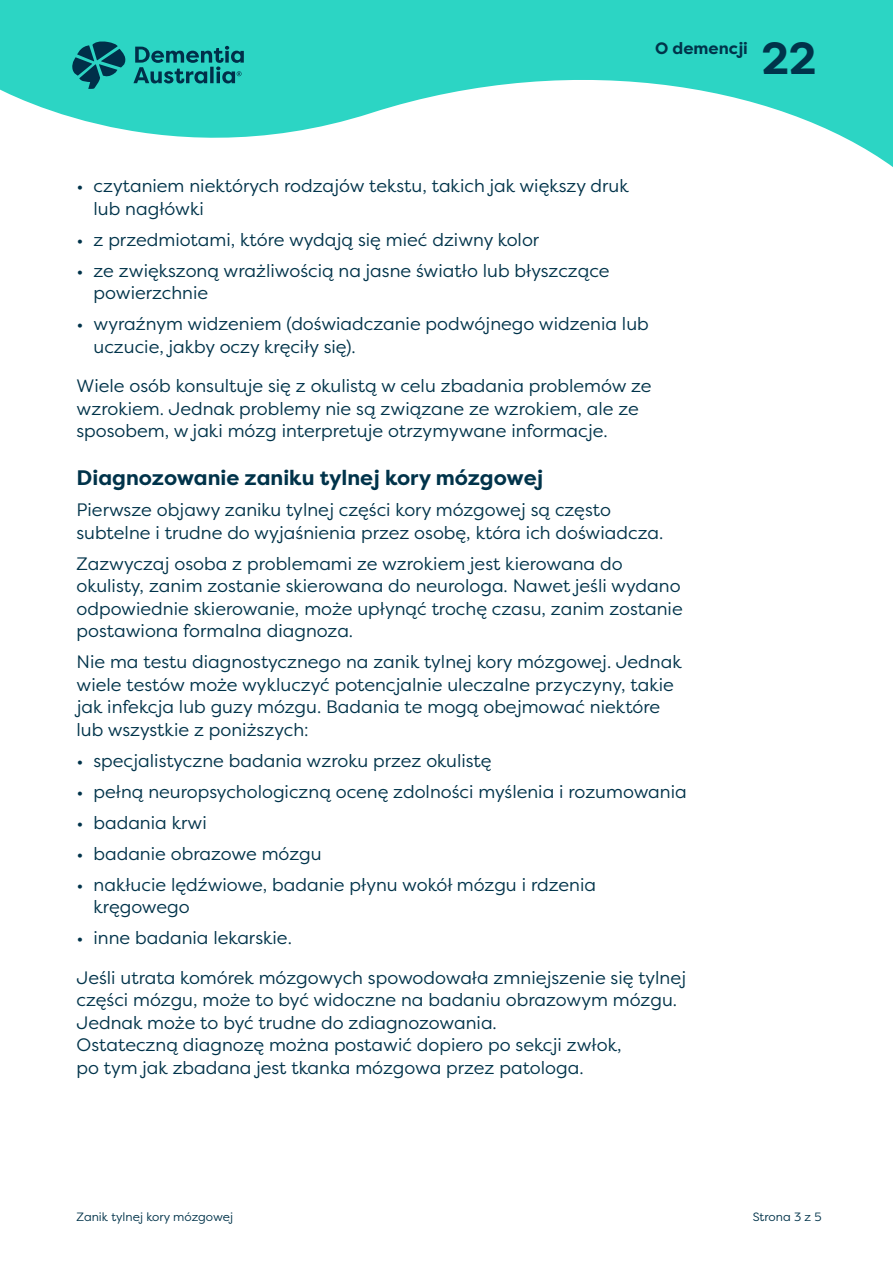
<style>
.page{position:relative;width:893px;height:1263px;background:#fff}
.page>*{position:absolute;margin:0;border:0;box-sizing:border-box;transform-origin:0 0}
.t1{font:700 45px "Filson Pro";color:#00334a}
.t2{font:700 21px "Filson Pro";color:#00334a}
.t3{font:18px/22.5px "Filson Pro";color:#00334a}
.t4{font:700 16.5px "Filson Pro";color:#00334a}
.t5{font:12px "Filson Pro";color:#00334a}
</style>
<div class="page">
<svg style="left:0;top:0;width:893px;height:167px;fill:#2cd5c4"></svg>
<svg style="left:72px;top:41px;width:172px;height:48px"></svg>
<p class="t4" style="left:655px;top:38px;width:94px">O demencji</p>
<h1 class="t1" style="left:761px;top:30px;width:56px">22</h1>
<p class="t3" style="left:94px;top:174px;width:537px;text-indent:-17px">• czytaniem niektórych rodzajów tekstu, takich jak większy druk lub nagłówki</p>
<p class="t3" style="left:77px;top:228px;width:464px">• z przedmiotami, które wydają się mieć dziwny kolor</p>
<p class="t3" style="left:94px;top:259px;width:517px;text-indent:-17px">• ze zwiększoną wrażliwością na jasne światło lub błyszczące powierzchnie</p>
<p class="t3" style="left:94px;top:312px;width:557px;text-indent:-17px">• wyraźnym widzeniem (doświadczanie podwójnego widzenia lub uczucie, jakby oczy kręciły się).</p>
<p class="t3" style="left:77px;top:374px;width:576px">Wiele osób konsultuje się z okulistą w celu zbadania problemów ze wzrokiem. Jednak problemy nie są związane ze wzrokiem, ale ze sposobem, w jaki mózg interpretuje otrzymywane informacje.</p>
<p class="t2" style="left:77px;top:465px;width:468px">Diagnozowanie zaniku tylnej kory mózgowej</p>
<p class="t3" style="left:77px;top:498px;width:588px">Pierwsze objawy zaniku tylnej części kory mózgowej są często subtelne i trudne do wyjaśnienia przez osobę, która ich doświadcza.</p>
<p class="t3" style="left:77px;top:552px;width:608px">Zazwyczaj osoba z problemami ze wzrokiem jest kierowana do okulisty, zanim zostanie skierowana do neurologa. Nawet jeśli wydano odpowiednie skierowanie, może upłynąć trochę czasu, zanim zostanie postawiona formalna diagnoza.</p>
<p class="t3" style="left:77px;top:650px;width:607px">Nie ma testu diagnostycznego na zanik tylnej kory mózgowej. Jednak wiele testów może wykluczyć potencjalnie uleczalne przyczyny, takie jak infekcja lub guzy mózgu. Badania te mogą obejmować niektóre lub wszystkie z poniższych:</p>
<p class="t3" style="left:77px;top:749px;width:417px">• specjalistyczne badania wzroku przez okulistę</p>
<p class="t3" style="left:77px;top:780px;width:612px">• pełną neuropsychologiczną ocenę zdolności myślenia i rozumowania</p>
<p class="t3" style="left:77px;top:811px;width:132px">• badania krwi</p>
<p class="t3" style="left:77px;top:842px;width:247px">• badanie obrazowe mózgu</p>
<p class="t3" style="left:94px;top:873px;width:504px;text-indent:-17px">• nakłucie lędźwiowe, badanie płynu wokół mózgu i rdzenia kręgowego</p>
<p class="t3" style="left:77px;top:918px;width:611px;line-height:39.5px">• inne badania lekarskie.<br>Jeśli utrata komórek mózgowych spowodowała zmniejszenie się tylnej</p>
<p class="t3" style="left:77px;top:988px;width:602px">części mózgu, może to być widoczne na badaniu obrazowym mózgu.<br>Jednak może to być trudne do zdiagnozowania.<br>Ostateczną diagnozę można postawić dopiero po sekcji zwłok,<br>po tym jak zbadana jest tkanka mózgowa przez patologa.</p>
<p class="t5" style="left:77px;top:1209px;width:158px">Zanik tylnej kory mózgowej</p>
<p class="t5" style="left:753px;top:1209px;width:70px">Strona 3 z 5</p>
</div>
